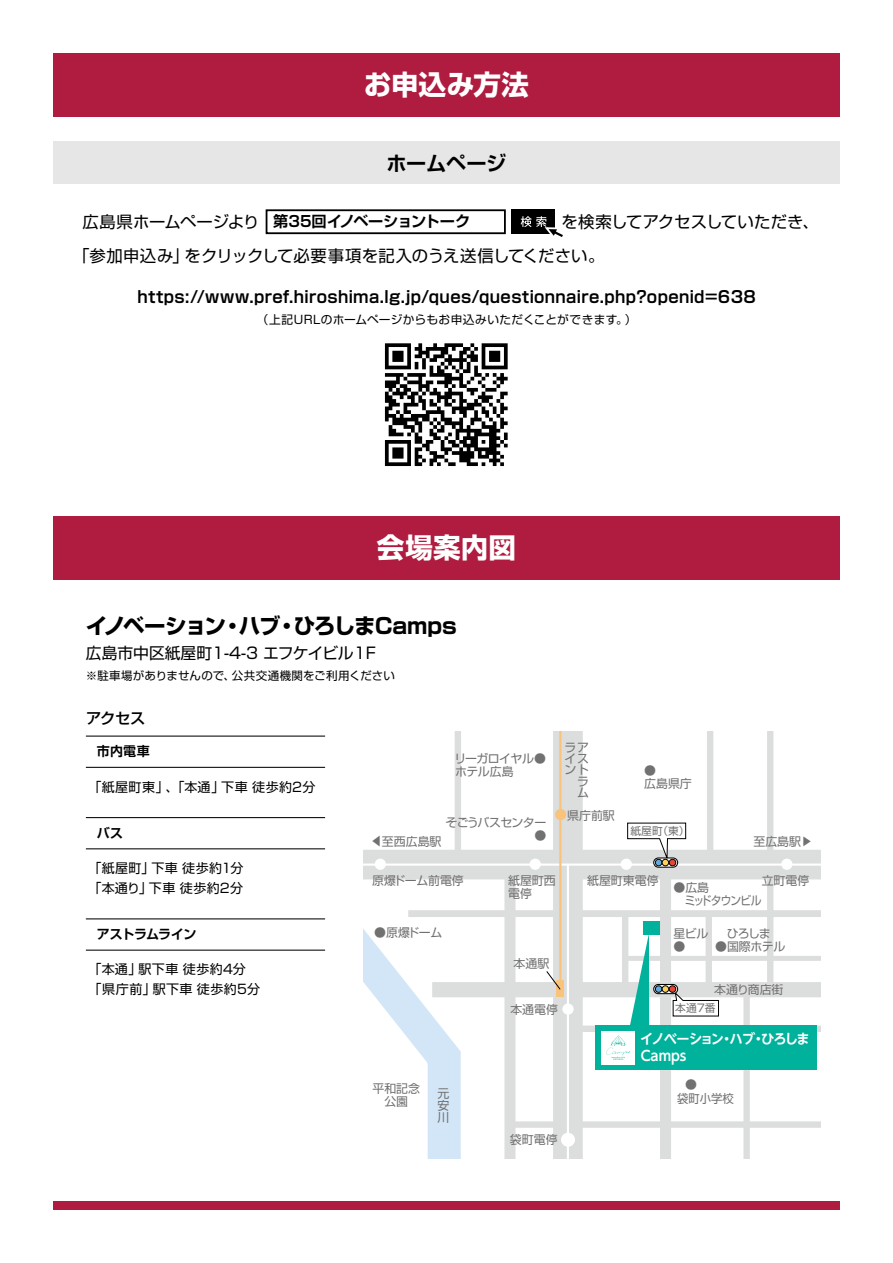
<style>
.page{position:relative;width:893px;height:1263px;background:#fff}
.page>*{position:absolute;margin:0;border:0;box-sizing:border-box;transform-origin:0 0}
.t1{font:700 27.6px "Shin Go Pr 6 N";letter-spacing:.005em;color:#fff}
.t2{font:700 21.6px "Shin Go Pr 6 N";letter-spacing:-.05em;color:#000}
.t3{font:700 20.25px "Shin Go Pr 6 N De";letter-spacing:-.015em;color:#000}
.t4{font:700 16.35px "Shin Go Pr 6 N De";letter-spacing:.025em;color:#000}
.t5{font:16.35px/33.6px "Shin Go Pr 6 N";letter-spacing:.005em;color:#000}
.t6{font:15.75px "Shin Go Pr 6 N";color:#000}
.t7{font:500 15.3px "Shin Go Pr 6 N";color:#000}
.t8{font:700 15.15px "Shin Go Pr 6 N De";letter-spacing:-.005em;color:#000}
.t9{font:700 13.95px/16.4px "UD Shin Go NT Pr 6 N De";letter-spacing:-.065em;color:#fff;scale:.95 1}
.t10{font:13.05px/19.8px "Shin Go Pr 6 N";letter-spacing:.03em;color:#000}
.t11{font:700 13.05px "Shin Go Pr 6 N De";letter-spacing:-.04em;color:#000}
.t12{font:700 13.05px "Shin Go Pr 6 N De";letter-spacing:-.02em;color:#000}
.t13{font:11.85px/13.4px "Shin Go Pr 6 N";color:#727171}
.t14{font:11.85px/13.4px "Shin Go Pr 6 N";letter-spacing:-.035em;color:#727171}
.t15{font:11.85px/13.4px "Shin Go Pr 6 N";letter-spacing:-.075em;color:#727171}
.t16{font:11.85px/13.4px "Shin Go Pr 6 N";letter-spacing:-.06em;color:#727171;text-align:right}
.t17{font:11.85px "Shin Go Pr 6 N";letter-spacing:-.03em;color:#727171}
.t18{font:11.85px "Shin Go Pr 6 N";color:#727171;scale:.9 1}
.t19{font:11.7px "Shin Go Pr 6 N";letter-spacing:.025em;color:#000}
.t20{font:11.55px "Shin Go Pr 6 N";letter-spacing:.015em;color:#000}
.t21{font:10.65px "Shin Go Pr 6 N";color:#727171}
</style>
<div class="page">
<div style="left:53px;top:53px;width:787px;height:64px;background:#af1c40"></div>
<div style="left:53px;top:141px;width:787px;height:43px;background:#e6e6e6"></div>
<div style="left:511px;top:209px;width:44px;height:25px;background:#000"></div>
<div style="left:266px;top:209px;width:240px;height:25px;border:2px solid #000"></div>
<svg style="left:521px;top:216px;width:42px;height:21px"></svg>
<div style="left:53px;top:516px;width:787px;height:64px;background:#af1c40"></div>
<div style="left:53px;top:1201px;width:787px;height:9px;background:#af1c40"></div>
<hr style="left:86px;top:735px;width:239px;height:2px;background:#000">
<hr style="left:86px;top:767px;width:239px;height:1px;background:#000">
<hr style="left:86px;top:817px;width:239px;height:1px;background:#000">
<hr style="left:86px;top:848px;width:239px;height:1px;background:#000">
<hr style="left:86px;top:918px;width:239px;height:1px;background:#000">
<hr style="left:86px;top:950px;width:239px;height:1px;background:#000">
<svg style="left:385px;top:343px;width:123px;height:123px"></svg>
<div style="left:643px;top:922px;width:18px;height:13px;background:#00b19c"></div>
<div style="left:767px;top:731px;width:6px;height:257px;background:#dcdddd"></div>
<div style="left:408px;top:910px;width:413px;height:7px;background:#dcdddd"></div>
<div style="left:432px;top:982px;width:389px;height:15px;background:#dcdddd"></div>
<svg style="left:363px;top:833px;width:114px;height:325px"></svg>
<div style="left:553px;top:731px;width:30px;height:427px;background:#dcdddd"></div>
<div style="left:504px;top:869px;width:11px;height:289px;background:#dcdddd"></div>
<div style="left:363px;top:850px;width:458px;height:29px;background:#dcdddd"></div>
<div style="left:511px;top:1121px;width:310px;height:7px;background:#dcdddd"></div>
<div style="left:578px;top:1025px;width:243px;height:7px;background:#dcdddd"></div>
<div style="left:626px;top:956px;width:195px;height:5px;background:#dcdddd"></div>
<div style="left:707px;top:731px;width:6px;height:131px;background:#dcdddd"></div>
<hr style="left:363px;top:863px;width:458px;height:3px;background:#fff">
<hr style="left:567px;top:865px;width:2px;height:293px;background:#fff">
<div style="left:557px;top:980px;width:7px;height:17px;background:#f9c37b"></div>
<hr style="left:559px;top:731px;width:2px;height:252px;background:#f9c37b">
<div style="left:660px;top:874px;width:11px;height:284px;background:#dcdddd"></div>
<div style="left:743px;top:994px;width:7px;height:164px;background:#dcdddd"></div>
<div style="left:455px;top:731px;width:6px;height:121px;background:#dcdddd"></div>
<div style="left:622px;top:916px;width:6px;height:72px;background:#dcdddd"></div>
<div style="left:706px;top:916px;width:6px;height:72px;background:#dcdddd"></div>
<div style="left:621px;top:859px;width:11px;height:11px;background:#fff;border-radius:50%"></div>
<div style="left:530px;top:859px;width:11px;height:11px;background:#fff;border-radius:50%"></div>
<div style="left:781px;top:859px;width:11px;height:11px;background:#fff;border-radius:50%"></div>
<div style="left:555px;top:809px;width:11px;height:11px;background:#f9c37b;border-radius:50%"></div>
<div style="left:375px;top:859px;width:11px;height:11px;background:#fff;border-radius:50%"></div>
<div style="left:562px;top:1003px;width:12px;height:12px;background:#fff;border-radius:50%"></div>
<div style="left:561px;top:1133px;width:14px;height:14px;background:#fff;border-radius:50%"></div>
<svg style="left:546px;top:970px;width:15px;height:20px"></svg>
<svg style="left:629px;top:935px;width:20px;height:90px"></svg>
<div style="left:595px;top:1025px;width:222px;height:45px;background:#00b19c"></div>
<svg style="left:627px;top:822px;width:59px;height:40px"></svg>
<svg style="left:672px;top:991px;width:47px;height:26px"></svg>
<svg style="left:654px;top:984px;width:24px;height:10px"></svg>
<div style="left:653px;top:984px;width:25px;height:10px;border:1px solid #000;border-radius:5px"></div>
<div style="left:655px;top:986px;width:7px;height:6px;background:#65aadd;border-radius:50%"></div>
<div style="left:655px;top:985px;width:7px;height:8px;border:1px solid #000;border-radius:50%"></div>
<div style="left:669px;top:986px;width:7px;height:6px;background:#e94730;border-radius:50%"></div>
<div style="left:669px;top:985px;width:7px;height:8px;border:1px solid #000;border-radius:50%"></div>
<div style="left:662px;top:986px;width:7px;height:6px;background:#fdd35c;border-radius:50%"></div>
<div style="left:662px;top:985px;width:7px;height:8px;border:1px solid #000;border-radius:50%"></div>
<svg style="left:654px;top:858px;width:24px;height:9px"></svg>
<div style="left:653px;top:857px;width:25px;height:11px;border:1px solid #000;border-radius:5px"></div>
<div style="left:655px;top:859px;width:7px;height:7px;background:#65aadd;border-radius:50%"></div>
<div style="left:655px;top:859px;width:7px;height:7px;border:1px solid #000;border-radius:50%"></div>
<div style="left:669px;top:859px;width:7px;height:7px;background:#e94730;border-radius:50%"></div>
<div style="left:669px;top:859px;width:7px;height:7px;border:1px solid #000;border-radius:50%"></div>
<div style="left:662px;top:859px;width:7px;height:7px;background:#fdd35c;border-radius:50%"></div>
<div style="left:662px;top:859px;width:7px;height:7px;border:1px solid #000;border-radius:50%"></div>
<div style="left:602px;top:1031px;width:33px;height:33px;background:#fff"></div>
<svg style="left:606px;top:1035px;width:24px;height:25px"></svg>
<h1 class="t1" style="left:364px;top:63px;width:167px">お申込み方法</h1>
<h3 class="t3" style="left:386px;top:146px;width:121px">ホームページ</h3>
<p class="t8" style="left:273px;top:209px;width:199px">第35回イノベーショントーク</p>
<h3 class="t5" style="left:562px;top:204px;width:259px">を検索してアクセスしていただき、</h3>
<h3 class="t5" style="left:73px;top:204px;width:533px;text-indent:9px">広島県ホームページより<br>「参加申込み」をクリックして必要事項を記入のうえ送信してください。</h3>
<h3 class="t4" style="left:137px;top:284px;width:620px">https://www.pref.hiroshima.lg.jp/ques/questionnaire.php?openid=638</h3>
<p class="t19" style="left:257px;top:310px;width:381px">（上記URLのホームページからもお申込みいただくことができます。）</p>
<h1 class="t1" style="left:377px;top:526px;width:140px">会場案内図</h1>
<h2 class="t2" style="left:86px;top:609px;width:373px">イノベーション・ハブ・ひろしまCamps</h2>
<h3 class="t6" style="left:86px;top:640px;width:291px">広島市中区紙屋町1-4-3 エフケイビル1F</h3>
<p class="t20" style="left:86px;top:666px;width:310px">※駐車場がありませんので、公共交通機関をご利用ください</p>
<p class="t7" style="left:86px;top:705px;width:61px">アクセス</p>
<p class="t12" style="left:97px;top:740px;width:54px">市内電車</p>
<p class="t10" style="left:89px;top:776px;width:228px">「紙屋町東」、「本通」下車 徒歩約2分</p>
<p class="t14" style="left:454px;top:751px;width:93px">リーガロイヤル●ホテル広島</p>
<p class="t13" style="left:565px;top:740px;width:25px;line-height:11.4px;text-align:right">ラアイスントラム</p>
<p class="t13" style="left:644px;top:763px;width:49px">●<br>広島県庁</p>
<p class="t12" style="left:97px;top:822px;width:28px">バス</p>
<p class="t10" style="left:89px;top:857px;width:156px">「紙屋町」下車 徒歩約1分「本通り」下車 徒歩約2分</p>
<p class="t11" style="left:97px;top:923px;width:101px">アストラムライン</p>
<p class="t13" style="left:567px;top:808px;width:49px">県庁前駅</p>
<p class="t16" style="left:445px;top:814px;width:102px">そごうバスセンター●</p>
<p class="t13" style="left:508px;top:872px;width:49px">紙屋町西</p>
<p class="t13" style="left:587px;top:872px;width:73px">紙屋町東電停</p>
<p class="t13" style="left:762px;top:872px;width:49px">立町電停</p>
<p class="t13" style="left:508px;top:886px;width:25px">電停</p>
<p class="t21" style="left:631px;top:822px;width:60px">紙屋町（東）</p>
<p class="t13" style="left:369px;top:847px;width:13px;rotate:-90deg">▲</p>
<p class="t13" style="left:382px;top:834px;width:61px">至西広島駅</p>
<p class="t13" style="left:753px;top:834px;width:49px">至広島駅</p>
<p class="t18" style="left:816px;top:836px;width:13px;rotate:90deg">▲</p>
<p class="t17" style="left:372px;top:870px;width:93px">原爆ドーム前電停</p>
<p class="t15" style="left:685px;top:880px;width:78px;text-indent:-11px">●広島<br>ミッドタウンビル</p>
<p class="t13" style="left:673px;top:926px;width:36px">星ビル●</p>
<p class="t13" style="left:374px;top:925px;width:70px">●原爆ドーム</p>
<p class="t13" style="left:715px;top:926px;width:57px">　ひろしま</p>
<p class="t13" style="left:715px;top:939px;width:72px">●国際ホテル</p>
<p class="t10" style="left:89px;top:958px;width:173px">「本通」駅下車 徒歩約4分「県庁前」駅下車 徒歩約5分</p>
<p class="t13" style="left:514px;top:956px;width:37px">本通駅</p>
<p class="t13" style="left:714px;top:982px;width:71px">本通り商店街</p>
<p class="t13" style="left:510px;top:1002px;width:49px">本通電停</p>
<p class="t21" style="left:675px;top:999px;width:42px">本通7番</p>
<p class="t9" style="left:640px;top:1030px;width:180px">イノベーション・ハブ・ひろしま<br>CAMPS</p>
<p class="t13" style="left:372px;top:1080px;width:49px;text-align:center">平和記念公園</p>
<p class="t13" style="left:437px;top:1087px;width:13px;line-height:11.9px;text-align:justify">元安川</p>
<p class="t13" style="left:677px;top:1077px;width:58px;text-indent:8px">●<br>袋町小学校</p>
<p class="t13" style="left:510px;top:1132px;width:49px">袋町電停</p>
</div>
